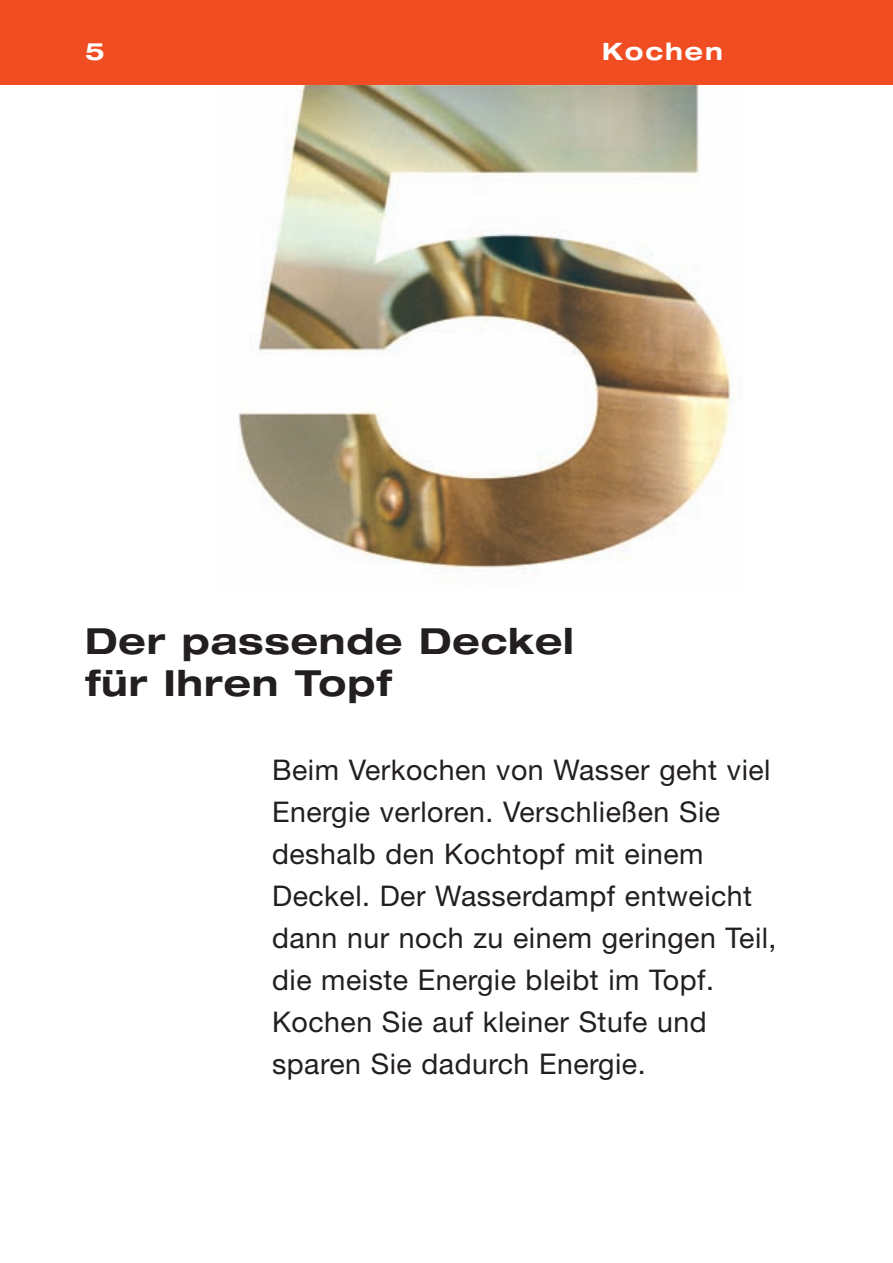
<style>
.page{position:relative;width:893px;height:1263px;background:#fff}
.page>*{position:absolute;margin:0;border:0;box-sizing:border-box;transform-origin:0 0}
.t1{font:700 expanded 36px/42px "Helvetica Neue";letter-spacing:.025em;color:#231f20}
.t2{font:28.5px/42px "Helvetica Neue";letter-spacing:.015em;color:#231f20}
.t3{font:700 expanded 24px "Helvetica Neue";letter-spacing:.08em;color:#fff}
</style>
<div class="page">
<img style="left:238px;top:85px;width:495px;height:488px">
<div style="left:0;top:0;width:893px;height:85px;background:#f04d22"></div>
<p class="t3" style="left:85px;top:43px;width:21px">5</p>
<p class="t3" style="left:602px;top:43px;width:122px">Kochen</p>
<p class="t1" style="left:85px;top:624px;width:490px">Der passende Deckel für Ihren Topf</p>
<p class="t2" style="left:272px;top:752px;width:506px">Beim Verkochen von Wasser geht viel Energie verloren. Verschließen Sie deshalb den Kochtopf mit einem Deckel. Der Wasserdampf entweicht dann nur noch zu einem geringen Teil, die meiste Energie bleibt im Topf.<br>Kochen Sie auf kleiner Stufe und sparen Sie dadurch Energie.</p>
</div>
